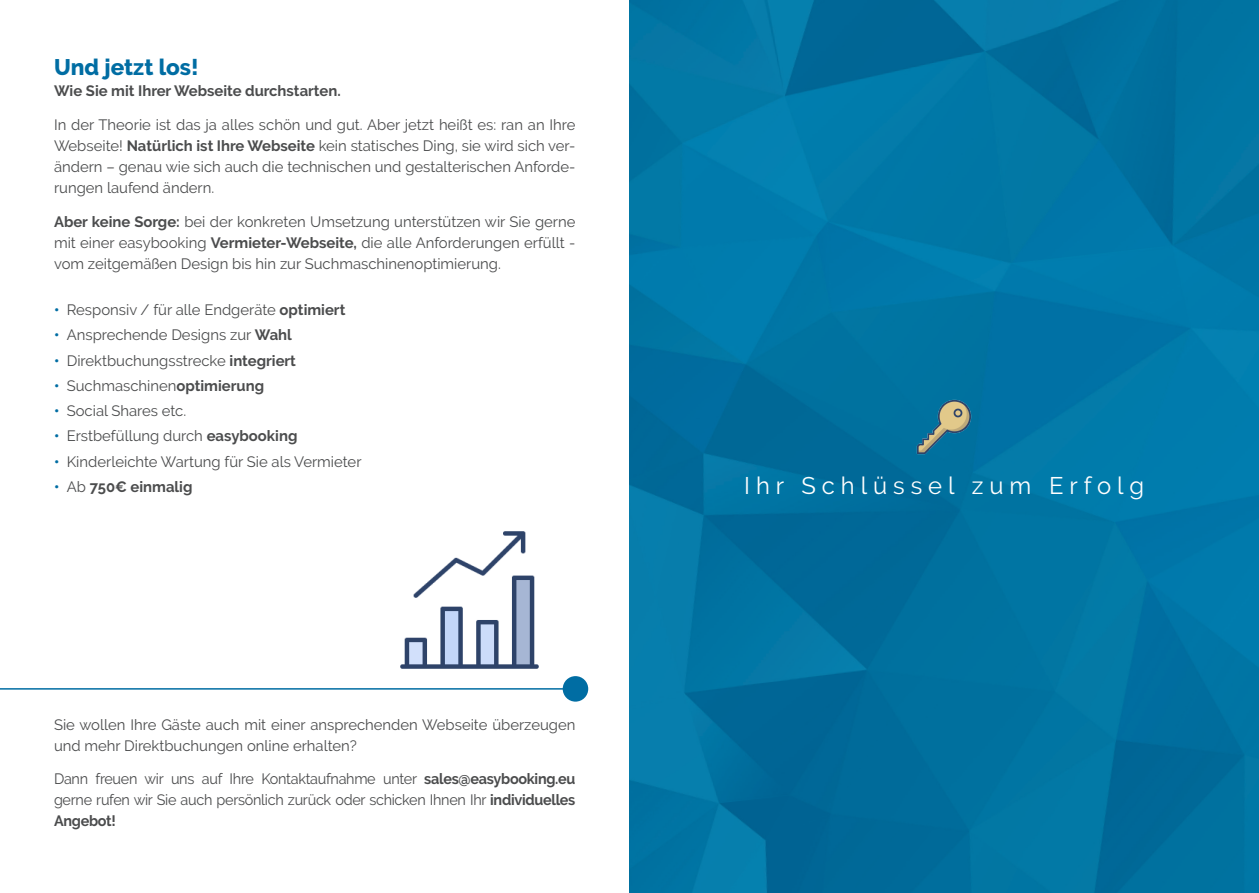
<style>
.page{position:relative;width:1259px;height:893px;background:#fff}
.page>*{position:absolute;margin:0;border:0;box-sizing:border-box;transform-origin:0 0}
.t1{font:24px "Raleway";letter-spacing:.25em;color:#fff}
.t2{font:800 22.5px "Raleway";color:#006da3}
.t3{font:15px/21px "Raleway";color:#4b4c4d;text-align:justify}
.t4{font:15px/21px "Raleway";color:#4b4c4d;text-align:justify;scale:.96 1}
.t5{font:700 15px "Raleway";color:#4b4c4d}
.s1{font-weight:700}
.s2{font-weight:700;color:#006da3}
.s3{color:#006da3}
.s4{font-weight:400}
</style>
<div class="page">
<hr style="left:0;top:688px;width:575px;height:2px;background:#006da3">
<div style="left:563px;top:676px;width:25px;height:26px;background:#006da3;border-radius:50%"></div>
<img style="left:629px;top:0;width:630px;height:893px">
<img style="left:917px;top:399px;width:54px;height:55px">
<img style="left:400px;top:531px;width:139px;height:138px">
<p class="t2" style="left:54px;top:54px;width:146px">Und jetzt los!</p>
<p class="t5" style="left:54px;top:82px;width:288px">Wie Sie mit Ihrer Webseite durchstarten.</p>
<p class="t3" style="left:54px;top:114px;width:523px">In der Theorie ist das ja alles schön und gut. Aber jetzt heißt es: ran an Ihre Webseite! <span class="s1">Natürlich ist Ihre Webseite</span> kein statisches Ding, sie wird sich ver&shy;ändern – genau wie sich auch die technischen und gestalterischen Anforde&shy;rungen laufend ändern.</p>
<p class="t3" style="left:54px;top:211px;width:523px"><span class="s1">Aber keine Sorge:</span> bei der konkreten Umsetzung unterstützen wir Sie gerne mit einer easybooking <span class="s1">Vermieter-Webseite,</span> die alle Anforderungen erfüllt - vom zeitgemäßen Design bis hin zur Suchmaschinenoptimierung.</p>
<p class="t3" style="left:54px;top:299px;width:293px"><span class="s2">•</span> Responsiv / für alle Endgeräte <span class="s1">optimiert</span></p>
<p class="t3" style="left:54px;top:325px;width:239px"><span class="s2">•</span> Ansprechende Designs zur <span class="s1">Wahl</span></p>
<p class="t3" style="left:54px;top:350px;width:243px"><span class="s2">•</span> Direktbuchungsstrecke <span class="s1">integriert</span></p>
<p class="t3" style="left:54px;top:375px;width:212px"><span class="s2">•</span> Suchmaschinen<span class="s1">optimierung</span></p>
<p class="t3" style="left:54px;top:400px;width:134px"><span class="s2">•</span> Social Shares etc.</p>
<p class="t3" style="left:54px;top:426px;width:245px"><span class="s2">•</span> Erstbefüllung durch <span class="s1">easybooking</span></p>
<p class="t3" style="left:54px;top:451px;width:309px"><span class="s2">•</span> Kinderleichte Wartung für Sie als Vermieter</p>
<p class="t5" style="left:54px;top:478px;width:140px"><span class="s3">•</span> <span class="s4">Ab</span> 750€ einmalig</p>
<p class="t3" style="left:54px;top:714px;width:523px">Sie wollen Ihre Gäste auch mit einer ansprechenden Webseite überzeugen und mehr Direktbuchungen online erhalten?</p>
<p class="t4" style="left:54px;top:768px;width:545px">Dann freuen wir uns auf Ihre Kontaktaufnahme unter <span class="s1">sales@easybooking.eu </span>gerne rufen wir Sie auch persönlich zurück oder schicken Ihnen Ihr <span class="s1">individuelles Angebot!</span></p>
<p class="t1" style="left:744px;top:471px;width:401px">Ihr Schlüssel zum Erfolg</p>
</div>
